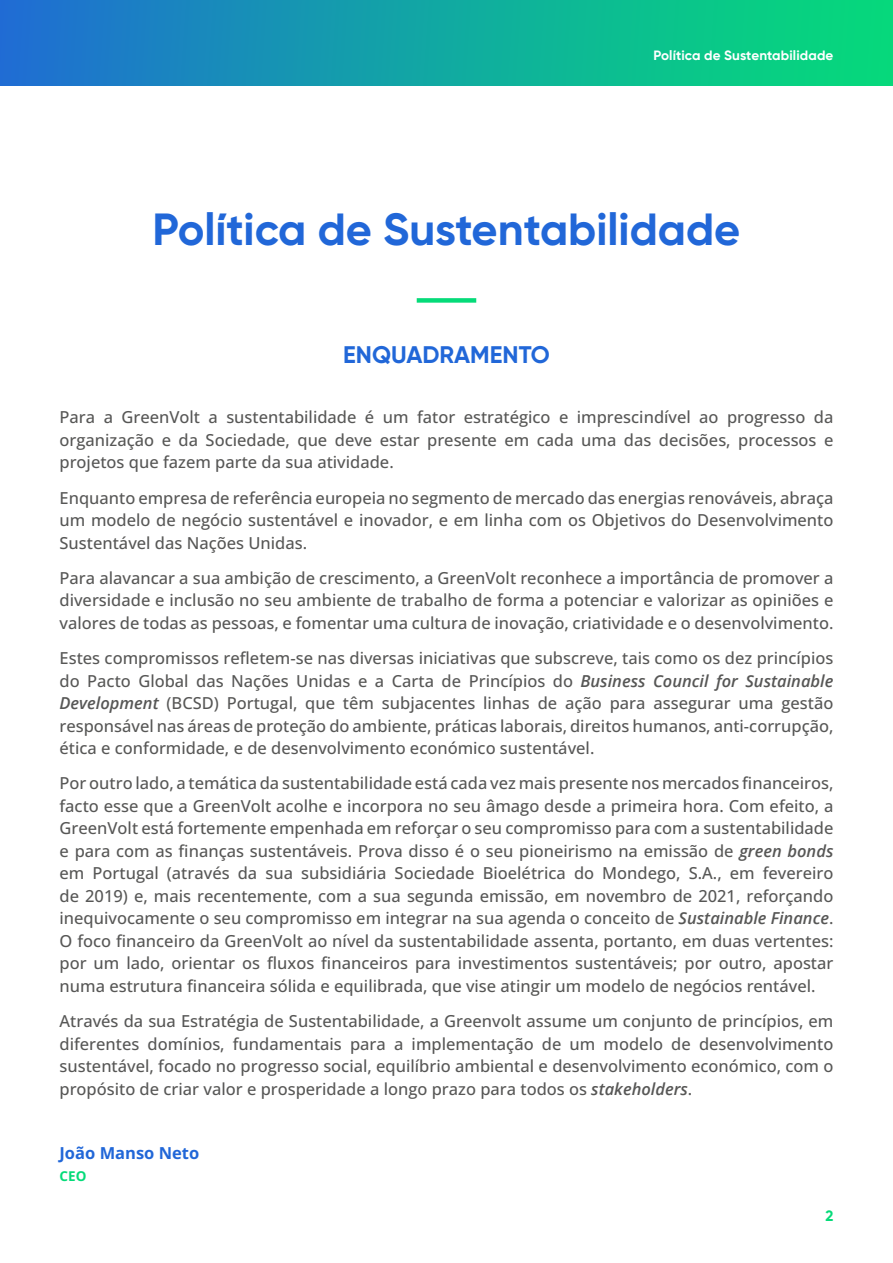
<style>
.page{position:relative;width:893px;height:1263px;background:#fff}
.page>*{position:absolute;margin:0;border:0;box-sizing:border-box;transform-origin:0 0}
.t1{font:700 45px "Gilroy";color:#2167d8}
.t2{font:700 24px "Gilroy";color:#2167d8}
.t3{font:500 16.5px/22.5px "Open Sans";color:#575756;text-align:justify}
.t4{font:700 16.5px "Open Sans";color:#2167d8}
.t5{font:700 15px "Gilroy";color:#05db79}
.t6{font:700 13.5px "Gilroy";letter-spacing:.01em;color:#fff}
.t7{font:700 13.5px "Open Sans";color:#05db79}
.s1{font-weight:600;font-style:italic}
</style>
<div class="page">
<div style="left:0;top:0;width:893px;height:85px;background:linear-gradient(to right,#1f70d1,#04df76)"></div>
<div style="left:417px;top:298px;width:59px;height:5px;background:#05db79"></div>
<p class="t6" style="left:653px;top:46px;width:181px">Política de Sustentabilidade</p>
<h1 class="t1" style="left:153px;top:201px;width:589px">Política de Sustentabilidade</h1>
<h2 class="t2" style="left:343px;top:340px;width:208px">ENQUADRAMENTO</h2>
<p class="t3" style="left:60px;top:406px;width:775px">Para a GreenVolt a sustentabilidade é um fator estratégico e imprescindível ao progresso da organização e da Sociedade, que deve estar presente em cada uma das decisões, processos e projetos que fazem parte da sua atividade.</p>
<p class="t3" style="left:60px;top:486px;width:775px">Enquanto empresa de referência europeia no segmento de mercado das energias renováveis, abraça um modelo de negócio sustentável e inovador, e em linha com os Objetivos do Desenvolvimento Sustentável das Nações Unidas.</p>
<p class="t3" style="left:60px;top:566px;width:775px">Para alavancar a sua ambição de crescimento, a GreenVolt reconhece a importância de promover a diversidade e inclusão no seu ambiente de trabalho de forma a potenciar e valorizar as opiniões e valores de todas as pessoas, e fomentar uma cultura de inovação, criatividade e o desenvolvimento.</p>
<p class="t3" style="left:60px;top:646px;width:775px">Estes compromissos refletem-se nas diversas iniciativas que subscreve, tais como os dez princípios do Pacto Global das Nações Unidas e a Carta de Princípios do <span class="s1">Business Council for Sustainable Development</span> (BCSD) Portugal, que têm subjacentes linhas de ação para assegurar uma gestão responsável nas áreas de proteção do ambiente, práticas laborais, direitos humanos, anti-corrupção, ética e conformidade, e de desenvolvimento económico sustentável.</p>
<p class="t3" style="left:60px;top:772px;width:775px">Por outro lado, a temática da sustentabilidade está cada vez mais presente nos mercados financeiros, facto esse que a GreenVolt acolhe e incorpora no seu âmago desde a primeira hora. Com efeito, a GreenVolt está fortemente empenhada em reforçar o seu compromisso para com a sustentabilidade e para com as finanças sustentáveis. Prova disso é o seu pioneirismo na emissão de <span class="s1">green bonds </span>em Portugal (através da sua subsidiária Sociedade Bioelétrica do Mondego, S.A., em fevereiro de 2019) e, mais recentemente, com a sua segunda emissão, em novembro de 2021, reforçando inequivocamente o seu compromisso em integrar na sua agenda o conceito de <span class="s1">Sustainable Finance</span>.<br>O foco financeiro da GreenVolt ao nível da sustentabilidade assenta, portanto, em duas vertentes: por um lado, orientar os fluxos financeiros para investimentos sustentáveis; por outro, apostar numa estrutura financeira sólida e equilibrada, que vise atingir um modelo de negócios rentável.</p>
<p class="t3" style="left:60px;top:1009px;width:775px">Através da sua Estratégia de Sustentabilidade, a Greenvolt assume um conjunto de princípios, em diferentes domínios, fundamentais para a implementação de um modelo de desenvolvimento sustentável, focado no progresso social, equilíbrio ambiental e desenvolvimento económico, com o propósito de criar valor e prosperidade a longo prazo para todos os <span class="s1">stakeholders</span>.</p>
<p class="t4" style="left:60px;top:1141px;width:141px">João Manso Neto</p>
<p class="t7" style="left:60px;top:1167px;width:28px">CEO</p>
<p class="t5" style="left:825px;top:1206px;width:9px">2</p>
</div>
